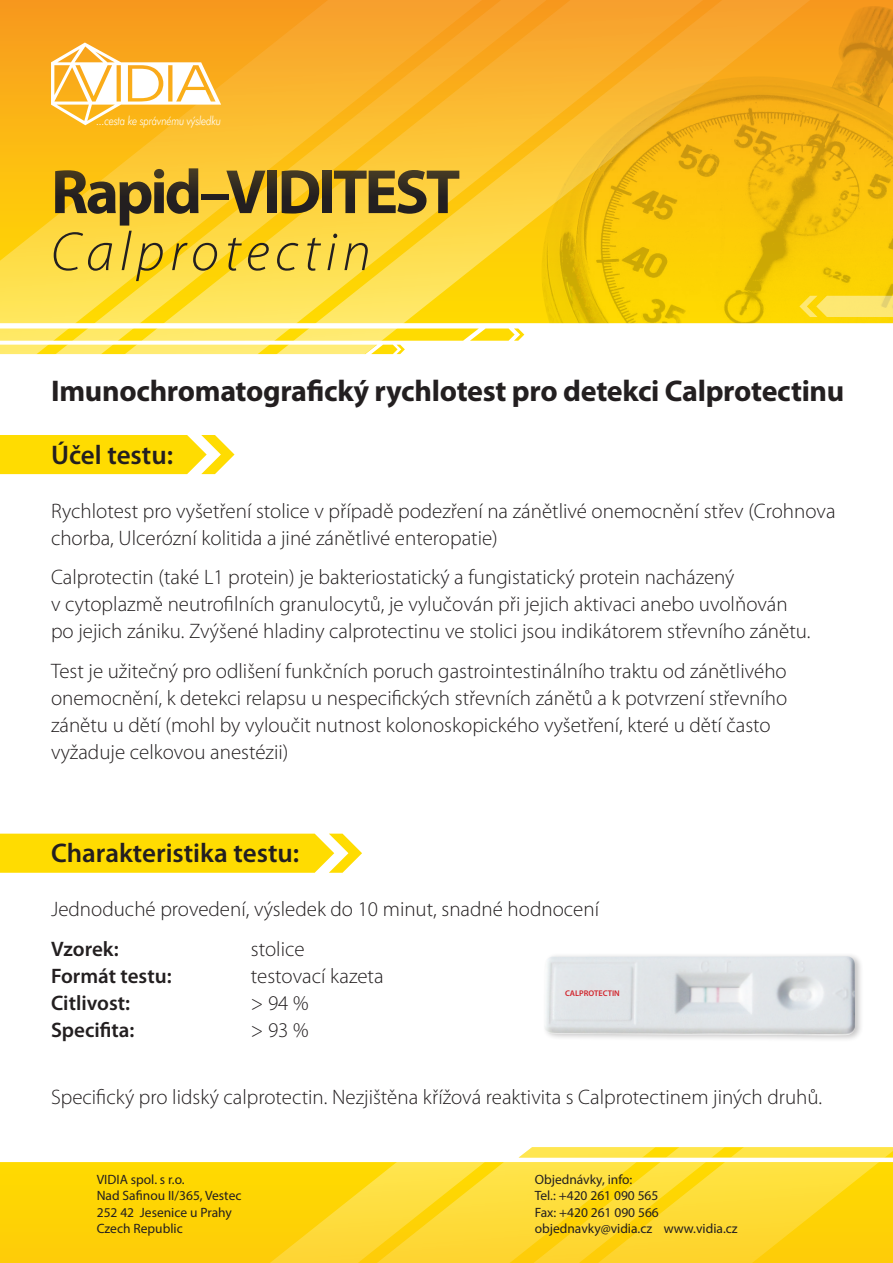
<style>
.page{position:relative;width:893px;height:1263px;background:#fff}
.page>*{position:absolute;margin:0;border:0;box-sizing:border-box;transform-origin:0 0}
.t1{font:700 63px "Myriad Pro";letter-spacing:-.05em;color:#231f20}
.t2{font:italic 300 55.5px "Myriad Pro";letter-spacing:.1em;color:#231f20}
.t3{font:700 30px "Myriad Pro";letter-spacing:-.01em;color:#231f20}
.t4{font:600 27px "Myriad Pro";color:#231f20}
.t5{font:300 21px/27px "Myriad Pro";color:#231f20}
.t6{font:600 21px "Myriad Pro";color:#231f20}
.t7{font:13.5px/16.5px "Myriad Pro";color:#231f20}
.t8{font:italic 300 12.45px "Futura BTCE";letter-spacing:-.025em;color:#fff;scale:.83 1}
.t9{font:600 8.25px "Myriad Pro";color:#d1232a}
</style>
<div class="page">
<svg style="left:0;top:1147px;width:893px;height:116px;background:#fedb33"></svg>
<svg style="left:0;top:834px;width:362px;height:39px;background:#ffde12"></svg>
<svg style="left:0;top:435px;width:234px;height:39px;background:#ffdf19"></svg>
<svg style="left:0;top:0;width:893px;height:355px;background:#f9c536"></svg>
<div style="left:542px;top:952px;width:322px;height:91px;background:#231f20;opacity:.25"></div>
<img style="left:544px;top:956px;width:311px;height:80px">
<p class="t8" style="left:96px;top:112px;width:152px">...cesta ke správnému výsledku</p>
<h1 class="t1" style="left:51px;top:151px;width:411px">Rapid–VIDITEST</h1>
<h2 class="t2" style="left:51px;top:218px;width:321px">Calprotectin</h2>
<h3 class="t3" style="left:51px;top:371px;width:795px">Imunochromatografický rychlotest pro detekci Calprotectinu</h3>
<p class="t4" style="left:51px;top:437px;width:124px">Účel testu:</p>
<p class="t5" style="left:51px;top:497px;width:786px">Rychlotest pro vyšetření stolice v případě podezření na zánětlivé onemocnění střev (Crohnova chorba, Ulcerózní kolitida a jiné zánětlivé enteropatie)</p>
<p class="t5" style="left:51px;top:564px;width:761px">Calprotectin (také L1 protein) je bakteriostatický a fungistatický protein nacházený<br>v cytoplazmě neutrofilních granulocytů, je vylučován při jejich aktivaci anebo uvolňován po jejich zániku. Zvýšené hladiny calprotectinu ve stolici jsou indikátorem střevního zánětu.</p>
<p class="t5" style="left:51px;top:657px;width:738px">Test je užitečný pro odlišení funkčních poruch gastrointestinálního traktu od zánětlivého onemocnění, k detekci relapsu u nespecifických střevních zánětů a k potvrzení střevního zánětu u dětí (mohl by vyloučit nutnost kolonoskopického vyšetření, které u dětí často vyžaduje celkovou anestézii)</p>
<p class="t4" style="left:51px;top:836px;width:250px">Charakteristika testu:</p>
<p class="t5" style="left:51px;top:895px;width:550px">Jednoduché provedení, výsledek do 10 minut, snadné hodnocení</p>
<p class="t6" style="left:51px;top:935px;width:69px">Vzorek:</p>
<p class="t5" style="left:251px;top:935px;width:55px">stolice</p>
<p class="t6" style="left:51px;top:962px;width:122px">Formát testu:</p>
<p class="t5" style="left:251px;top:962px;width:134px">testovací kazeta</p>
<p class="t6" style="left:51px;top:989px;width:81px">Citlivost:</p>
<p class="t5" style="left:251px;top:989px;width:59px">&gt; 94 %</p>
<p class="t6" style="left:51px;top:1016px;width:85px">Specifita:</p>
<p class="t5" style="left:251px;top:1016px;width:59px">&gt; 93 %</p>
<p class="t9" style="left:565px;top:988px;width:56px">CALPROTECTIN</p>
<p class="t5" style="left:51px;top:1083px;width:772px">Specifický pro lidský calprotectin. Nezjištěna křížová reaktivita s Calprotectinem jiných druhů.</p>
<p class="t7" style="left:97px;top:1171px;width:146px">VIDIA spol. s r.o.<br>Nad Safinou II/365, Vestec<br>252 42 Jesenice u Prahy<br>Czech Republic</p>
<p class="t7" style="left:535px;top:1171px;width:204px">Objednávky, info:<br>Tel.: +420 261 090 565<br>Fax: +420 261 090 566 objednavky@vidia.cz www.vidia.cz</p>
</div>
